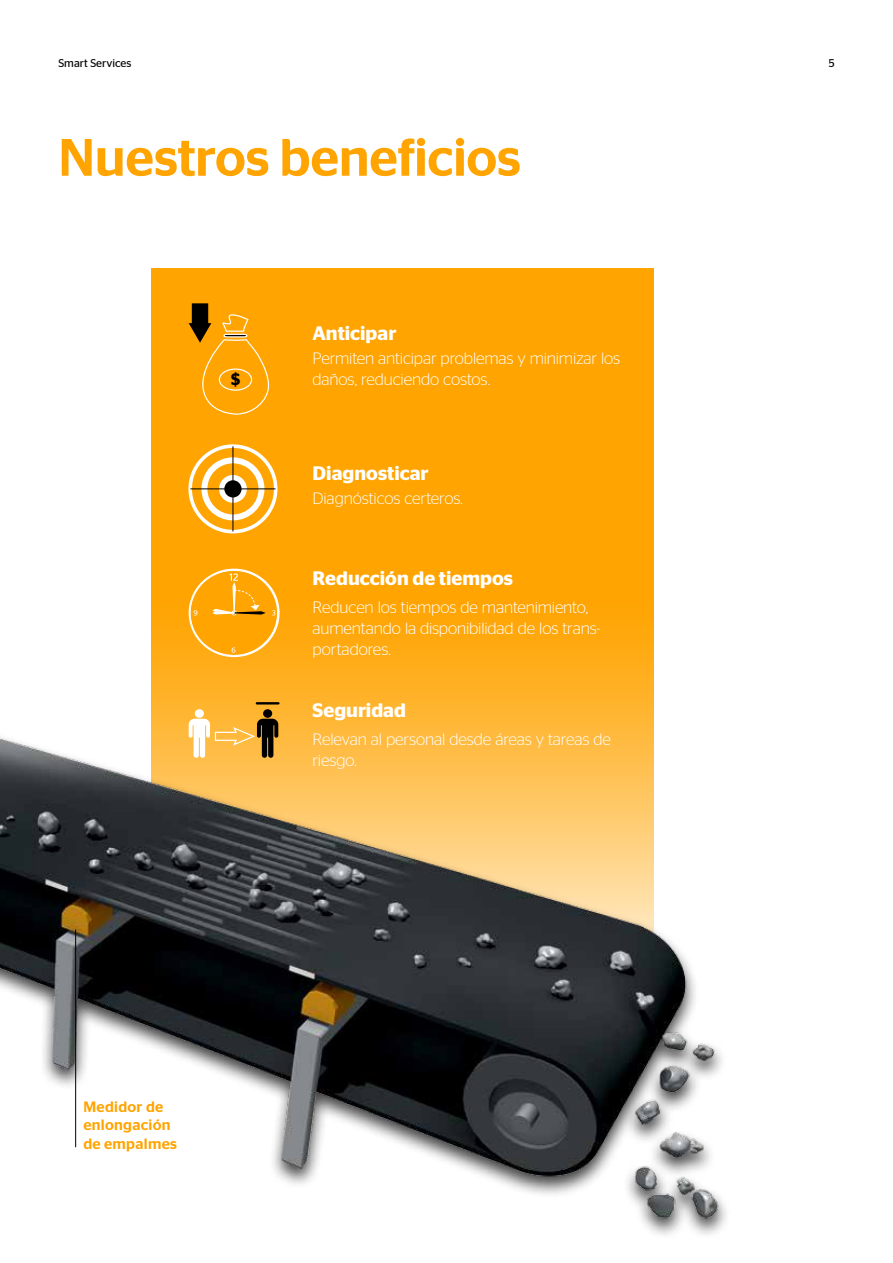
<style>
.page{position:relative;width:893px;height:1263px;background:#fff}
.page>*{position:absolute;margin:0;border:0;box-sizing:border-box;transform-origin:0 0}
.t1{font:500 52.5px "Stag Sans";letter-spacing:-.005em;color:#ffa400}
.t2{font:600 19.5px "Stag Sans";color:#fff}
.t3{font:600 16.65px "Stag Sans";color:#000}
.t4{font:300 16.5px/21px "Stag Sans";letter-spacing:-.005em;color:#fff}
.t5{font:500 15px/18.8px "Stag Sans";letter-spacing:.02em;color:#ffa400}
.t6{font:11.25px "Stag Sans";color:#000}
</style>
<div class="page">
<div style="left:151px;top:268px;width:503px;height:744px;background:#ffa400"></div>
<svg style="left:189px;top:303px;width:80px;height:112px"></svg>
<img style="left:0;top:444px;width:726px;height:791px">
<hr style="left:75px;top:929px;width:1px;height:218px;background:#000">
<p class="t6" style="left:58px;top:56px;width:75px">Smart Services</p>
<p class="t6" style="left:829px;top:56px;width:7px">5</p>
<h1 class="t1" style="left:58px;top:127px;width:464px">Nuestros beneficios</h1>
<p class="t3" style="left:231px;top:370px;width:11px">$</p>
<p class="t2" style="left:313px;top:322px;width:85px">Anticipar</p>
<p class="t4" style="left:313px;top:347px;width:309px">Permiten anticipar problemas y minimizar los daños, reduciendo costos.</p>
<p class="t2" style="left:313px;top:462px;width:118px">Diagnosticar</p>
<p class="t4" style="left:313px;top:488px;width:152px">Diagnósticos certeros.</p>
<p class="t2" style="left:313px;top:567px;width:202px">Reducción de tiempos</p>
<p class="t4" style="left:313px;top:597px;width:289px">Reducen los tiempos de mantenimiento, aumentando la disponibilidad de los trans&shy;portadores.</p>
<p class="t2" style="left:313px;top:699px;width:95px">Seguridad</p>
<p class="t4" style="left:313px;top:728px;width:300px">Relevan al personal desde áreas y tareas de riesgo.</p>
<p class="t5" style="left:83px;top:1097px;width:95px">Medidor de enlongación de empalmes</p>
</div>
